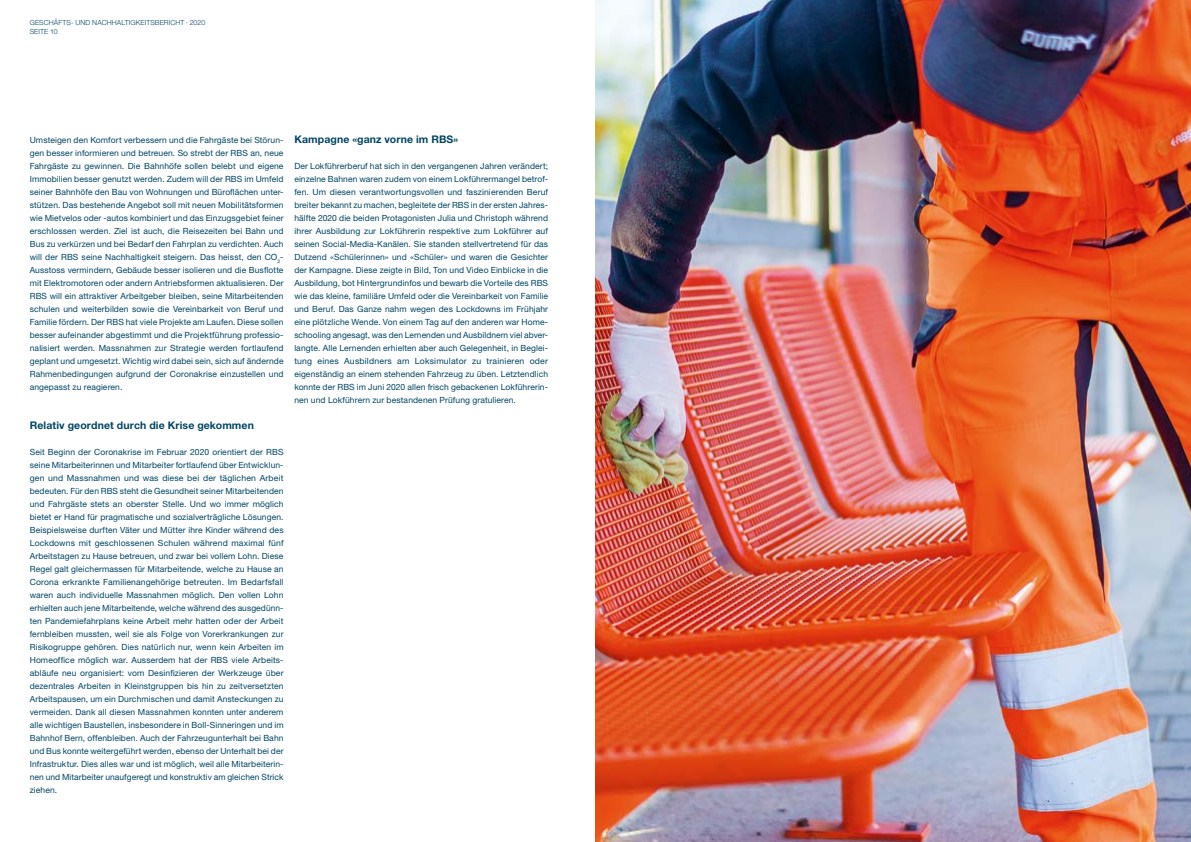
<style>
.page{position:relative;width:1191px;height:842px;background:#fff}
.page>*{position:absolute;margin:0;border:0;box-sizing:border-box;transform-origin:0 0}
.t1{font:700 10.5px "Helvetica Neue LT Pro";letter-spacing:.015em;color:#004563}
.t2{font:8.5px/13px "Helvetica Neue LT Pro";letter-spacing:.01em;color:#004563;text-align:justify}
.t3{font:300 7px/9px "Helvetica Neue LT Pro";letter-spacing:.015em;color:#004563}
</style>
<div class="page">
<img style="left:595px;top:0;width:596px;height:842px">
<p class="t3" style="left:30px;top:17px;width:177px">GESCHÄFTS- UND NACHHALTIGKEITSBERICHT ∙ 2020<br>SEITE 10</p>
<p class="t2" style="left:30px;top:133px;width:255px">Umsteigen den Komfort verbessern und die Fahrgäste bei Störun&shy;gen besser informieren und betreuen. So strebt der RBS an, neue Fahrgäste zu gewinnen. Die Bahnhöfe sollen belebt und eigene Immobilien besser genutzt werden. Zudem will der RBS im Umfeld seiner Bahnhöfe den Bau von Wohnungen und Büroflächen unter&shy;stützen. Das bestehende Angebot soll mit neuen Mobilitätsformen wie Mietvelos oder -autos kombiniert und das Einzugsgebiet feiner erschlossen werden. Ziel ist auch, die Reisezeiten bei Bahn und Bus zu verkürzen und bei Bedarf den Fahrplan zu verdichten. Auch will der RBS seine Nachhaltigkeit steigern. Das heisst, den CO<sub>2</sub>- Ausstoss vermindern, Gebäude besser isolieren und die Busflotte mit Elektromotoren oder andern Antriebsformen aktualisieren. Der RBS will ein attraktiver Arbeitgeber bleiben, seine Mitarbeitenden schulen und weiterbilden sowie die Vereinbarkeit von Beruf und Familie fördern. Der RBS hat viele Projekte am Laufen. Diese sollen besser aufeinander abgestimmt und die Projektführung professio&shy;nalisiert werden. Massnahmen zur Strategie werden fortlaufend geplant und umgesetzt. Wichtig wird dabei sein, sich auf ändernde Rahmenbedingungen aufgrund der Coronakrise einzustellen und angepasst zu reagieren.</p>
<p class="t1" style="left:30px;top:419px;width:226px">Relativ geordnet durch die Krise gekommen</p>
<p class="t2" style="left:30px;top:445px;width:255px">Seit Beginn der Coronakrise im Februar 2020 orientiert der RBS seine Mitarbeiterinnen und Mitarbeiter fortlaufend über Entwicklun&shy;gen und Massnahmen und was diese bei der täglichen Arbeit bedeuten. Für den RBS steht die Gesundheit seiner Mitarbeitenden und Fahrgäste stets an oberster Stelle. Und wo immer möglich bietet er Hand für pragmatische und sozialverträgliche Lösungen.<br>Beispielsweise durften Väter und Mütter ihre Kinder während des Lockdowns mit geschlossenen Schulen während maximal fünf Arbeitstagen zu Hause betreuen, und zwar bei vollem Lohn. Diese Regel galt gleichermassen für Mitarbeitende, welche zu Hause an Corona erkrankte Familienangehörige betreuten. Im Bedarfsfall waren auch individuelle Massnahmen möglich. Den vollen Lohn erhielten auch jene Mitarbeitende, welche während des ausgedünn&shy;ten Pandemiefahrplans keine Arbeit mehr hatten oder der Arbeit fernbleiben mussten, weil sie als Folge von Vorerkrankungen zur Risikogruppe gehören. Dies natürlich nur, wenn kein Arbeiten im Homeoffice möglich war. Ausserdem hat der RBS viele Arbeits&shy;abläufe neu organisiert: vom Desinfizieren der Werkzeuge über dezentrales Arbeiten in Kleinstgruppen bis hin zu zeitversetzten Arbeitspausen, um ein Durchmischen und damit Ansteckungen zu vermeiden. Dank all diesen Massnahmen konnten unter anderem alle wichtigen Baustellen, insbesondere in Boll-Sinneringen und im Bahnhof Bern, offenbleiben. Auch der Fahrzeugunterhalt bei Bahn und Bus konnte weitergeführt werden, ebenso der Unterhalt bei der Infrastruktur. Dies alles war und ist möglich, weil alle Mitarbeiterin&shy;nen und Mitarbeiter unaufgeregt und konstruktiv am gleichen Strick ziehen.</p>
<p class="t1" style="left:294px;top:133px;width:165px">Kampagne «ganz vorne im RBS»</p>
<p class="t2" style="left:294px;top:159px;width:255px">Der Lokführerberuf hat sich in den vergangenen Jahren verändert; einzelne Bahnen waren zudem von einem Lokführermangel betrof&shy;fen. Um diesen verantwortungsvollen und faszinierenden Beruf breiter bekannt zu machen, begleitete der RBS in der ersten Jahres&shy;hälfte 2020 die beiden Protagonisten Julia und Christoph während ihrer Ausbildung zur Lokführerin respektive zum Lokführer auf seinen Social-Media-Kanälen. Sie standen stellvertretend für das Dutzend «Schülerinnen» und «Schüler» und waren die Gesichter der Kampagne. Diese zeigte in Bild, Ton und Video Einblicke in die Ausbildung, bot Hintergrundinfos und bewarb die Vorteile des RBS wie das kleine, familiäre Umfeld oder die Vereinbarkeit von Familie und Beruf. Das Ganze nahm wegen des Lockdowns im Frühjahr eine plötzliche Wende. Von einem Tag auf den anderen war Home&shy;schooling angesagt, was den Lernenden und Ausbildnern viel abver&shy;langte. Alle Lernenden erhielten aber auch Gelegenheit, in Beglei&shy;tung eines Ausbildners am Loksimulator zu trainieren oder eigenständig an einem stehenden Fahrzeug zu üben. Letztendlich konnte der RBS im Juni 2020 allen frisch gebackenen Lokführerin&shy;nen und Lokführern zur bestandenen Prüfung gratulieren.</p>
</div>
